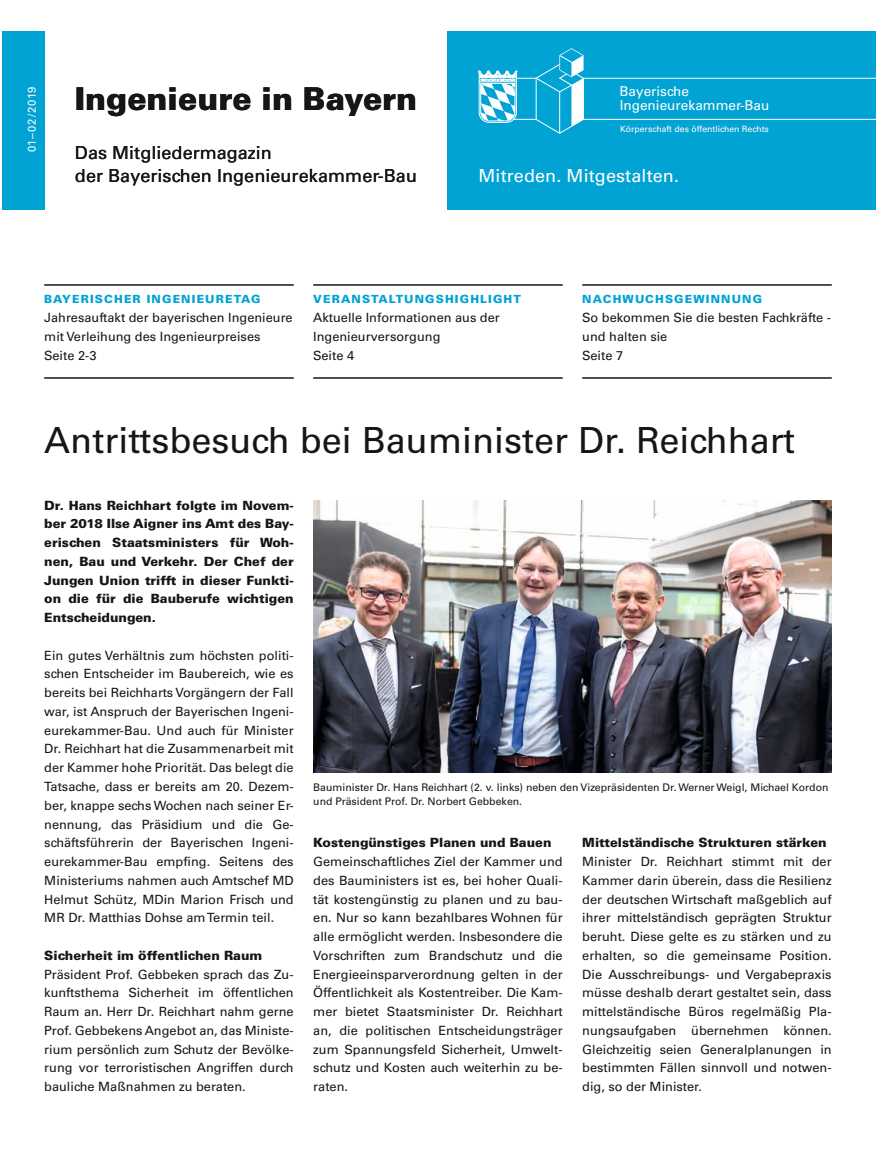
<style>
.page{position:relative;width:876px;height:1173px;background:#fff}
.page>*{position:absolute;margin:0;border:0;box-sizing:border-box;transform-origin:0 0}
.t1{font:36px "Univers LT Std";color:#151616}
.t2{font:900 31.5px "Univers LT Std";color:#151616}
.t3{font:18px/22.5px "Univers LT Std";letter-spacing:.005em;color:#151616}
.t4{font:18px "Univers LT Std";letter-spacing:.005em;color:#fff}
.t5{font:13.5px/13.5px "Univers LT Std";color:#fff}
.t6{font:12.75px/18.8px "Univers LT Std";color:#151616;text-align:justify}
.t7{font:900 12.75px/18.8px "Univers LT Std";color:#151616;text-align:justify}
.t8{font:900 11.25px "Univers LT Std";letter-spacing:.1em;color:#00a3d4}
.t9{font:11.25px "Univers LT Std";letter-spacing:.05em;color:#fff}
.t10{font:10.5px/14.2px "Univers LT Std";color:#151616}
.t11{font:8.7px "Univers LT Std";color:#fff}
</style>
<div class="page">
<div style="left:447px;top:32px;width:428px;height:178px;background:#00a3d4"></div>
<hr style="left:583px;top:78px;width:292px;height:1px;background:#fff">
<hr style="left:583px;top:119px;width:292px;height:1px;background:#fff">
<svg style="left:478px;top:48px;width:105px;height:86px"></svg>
<hr style="left:559px;top:92px;width:1px;height:41px;background:#fff">
<div style="left:2px;top:32px;width:42px;height:178px;background:#00a3d4"></div>
<hr style="left:44px;top:285px;width:249px;height:1px;background:#151616">
<hr style="left:44px;top:378px;width:249px;height:1px;background:#151616">
<hr style="left:313px;top:378px;width:249px;height:1px;background:#151616">
<hr style="left:582px;top:378px;width:249px;height:1px;background:#151616">
<hr style="left:313px;top:285px;width:249px;height:1px;background:#151616">
<hr style="left:582px;top:285px;width:249px;height:1px;background:#151616">
<img style="left:313px;top:500px;width:518px;height:272px">
<p class="t9" style="left:25px;top:93px;width:8px;rotate:-90deg">8</p>
<p class="t9" style="left:25px;top:152px;width:67px;rotate:-90deg">01–02/2019</p>
<p class="t9" style="left:25px;top:131px;width:8px;rotate:-90deg">1</p>
<h2 class="t2" style="left:75px;top:79px;width:344px">Ingenieure in Bayern</h2>
<p class="t5" style="left:619px;top:85px;width:151px">Bayerische<br>Ingenieurekammer-Bau</p>
<p class="t11" style="left:619px;top:124px;width:150px">Körperschaft des öffentlichen Rechts</p>
<h3 class="t4" style="left:478px;top:165px;width:202px">Mitreden. Mitgestalten.</h3>
<h3 class="t3" style="left:75px;top:142px;width:343px">Das Mitgliedermagazin<br>der Bayerischen Ingenieurekammer-Bau</h3>
<p class="t8" style="left:44px;top:292px;width:217px">BAYERISCHER INGENIEURETAG</p>
<p class="t6" style="left:44px;top:308px;width:250px;text-align:left">Jahresauftakt der bayerischen Ingenieure mit Verleihung des Ingenieurpreises<br>Seite 2-3</p>
<p class="t8" style="left:313px;top:292px;width:209px">VERANSTALTUNGSHIGHLIGHT</p>
<p class="t6" style="left:313px;top:308px;width:188px;text-align:left">Aktuelle Informationen aus der<br>Ingenieurversorgung<br>Seite 4</p>
<p class="t8" style="left:582px;top:292px;width:181px">NACHWUCHSGEWINNUNG</p>
<p class="t6" style="left:582px;top:308px;width:250px;text-align:left">So bekommen Sie die besten Fachkräfte - und halten sie<br>Seite 7</p>
<h1 class="t1" style="left:44px;top:419px;width:751px">Antrittsbesuch bei Bauminister Dr. Reichhart</h1>
<p class="t7" style="left:44px;top:495px;width:251px">Dr. Hans Reichhart folgte im Novem&shy;ber 2018 Ilse Aigner ins Amt des Bay&shy;erischen Staatsministers für Woh&shy;nen, Bau und Verkehr. Der Chef der Jungen Union trifft in dieser Funkti&shy;on die für die Bauberufe wichtigen Entscheidungen.</p>
<p class="t6" style="left:44px;top:646px;width:251px">Ein gutes Verhältnis zum höchsten politi&shy;schen Entscheider im Baubereich, wie es bereits bei Reichharts Vorgängern der Fall war, ist Anspruch der Bayerischen Ingeni&shy;eurekammer-Bau. Und auch für Minister Dr. Reichhart hat die Zusammenarbeit mit der Kammer hohe Priorität. Das belegt die Tatsache, dass er bereits am 20. Dezem&shy;ber, knappe sechs Wochen nach seiner Er&shy;nennung, das Präsidium und die Ge&shy;schäftsführerin der Bayerischen Ingeni&shy;eurekammer-Bau empfing. Seitens des Ministeriums nahmen auch Amtschef MD Helmut Schütz, MDin Marion Frisch und MR Dr. Matthias Dohse am Termin teil.</p>
<p class="t7" style="left:44px;top:946px;width:219px">Sicherheit im öffentlichen Raum</p>
<p class="t6" style="left:44px;top:965px;width:251px">Präsident Prof. Gebbeken sprach das Zu&shy;kunftsthema Sicherheit im öffentlichen Raum an. Herr Dr. Reichhart nahm gerne Prof. Gebbekens Angebot an, das Ministe&shy;rium persönlich zum Schutz der Bevölke&shy;rung vor terroristischen Angriffen durch bauliche Maßnahmen zu beraten.</p>
<p class="t10" style="left:313px;top:780px;width:516px">Bauminister Dr. Hans Reichhart (2. v. links) neben den Vizepräsidenten Dr. Werner Weigl, Michael Kordon und Präsident Prof. Dr. Norbert Gebbeken.</p>
<p class="t7" style="left:313px;top:833px;width:240px">Kostengünstiges Planen und Bauen</p>
<p class="t6" style="left:313px;top:852px;width:251px">Gemeinschaftliches Ziel der Kammer und des Bauministers ist es, bei hoher Quali&shy;tät kostengünstig zu planen und zu bau&shy;en. Nur so kann bezahlbares Wohnen für alle ermöglicht werden. Insbesondere die Vorschriften zum Brandschutz und die Energieeinsparverordnung gelten in der Öffentlichkeit als Kostentreiber. Die Kam&shy;mer bietet Staatsminister Dr. Reichhart an, die politischen Entscheidungsträger zum Spannungsfeld Sicherheit, Umwelt&shy;schutz und Kosten auch weiterhin zu be&shy;raten.</p>
<p class="t7" style="left:582px;top:833px;width:246px">Mittelständische Strukturen stärken</p>
<p class="t6" style="left:582px;top:852px;width:251px">Minister Dr. Reichhart stimmt mit der Kammer darin überein, dass die Resilienz der deutschen Wirtschaft maßgeblich auf ihrer mittelständisch geprägten Struktur beruht. Diese gelte es zu stärken und zu erhalten, so die gemeinsame Position.<br>Die Ausschreibungs- und Vergabepraxis müsse deshalb derart gestaltet sein, dass mittelständische Büros regelmäßig Pla&shy;nungsaufgaben übernehmen können.<br>Gleichzeitig seien Generalplanungen in bestimmten Fällen sinnvoll und notwen&shy;dig, so der Minister.</p>
</div>
